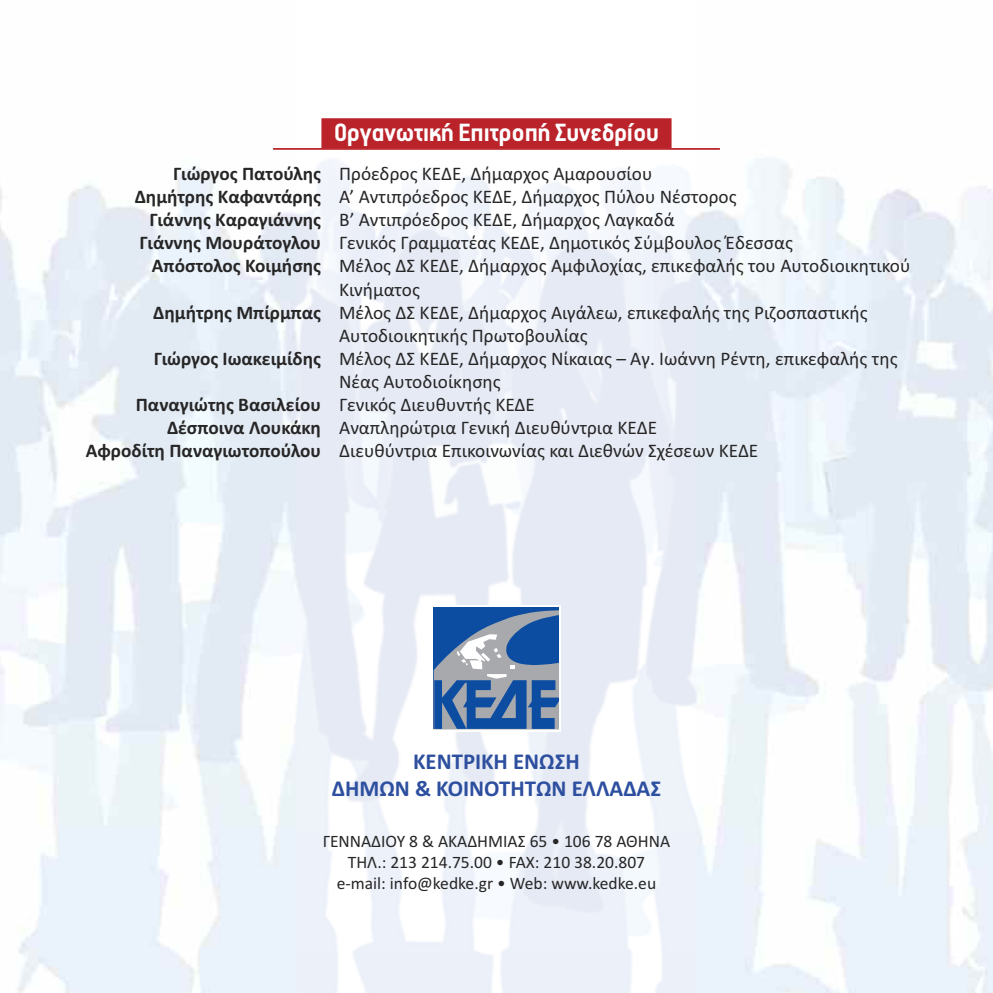
<style>
.page{position:relative;width:993px;height:993px;background:#fff}
.page>*{position:absolute;margin:0;border:0;box-sizing:border-box;transform-origin:0 0}
.t1{font:700 28px "PF Premier Text";color:#fff}
.t2{font:700 22.75px/27.3px "Calibri";color:#2d4f9f;text-align:center}
.t3{font:19.25px "Calibri";color:#272627}
.t4{font:17.5px/21px "Calibri";color:#272627;text-align:center}
.s1{color:#ba2329}
.s2{font-weight:700}
</style>
<div class="page">
<img style="left:0;top:148px;width:992px;height:844px">
<img style="left:298px;top:118px;width:398px;height:874px">
<svg style="left:431px;top:605px;width:130px;height:126px"></svg>
<div style="left:433px;top:607px;width:125px;height:122px;background:#0d4da1"></div>
<svg style="left:433px;top:610px;width:126px;height:119px"></svg>
<div style="left:321px;top:118px;width:350px;height:30px;background:#ba2329"></div>
<hr style="left:273px;top:148px;width:446px;height:2px;background:#ba2329">
<h1 class="t1" style="left:321px;top:118px;width:351px"><span class="s1">α</span>Οργανωτική Επιτροπή Συνεδρίου<span class="s1">α</span></h1>
<p class="t3" style="left:173px;top:162px;width:480px"><span class="s2">Γιώργος Πατούλης</span> Πρόεδρος ΚΕΔΕ, Δήμαρχος Αμαρουσίου</p>
<p class="t3" style="left:135px;top:185px;width:603px"><span class="s2">Δημήτρης Καφαντάρης</span> Α’ Αντιπρόεδρος ΚΕΔΕ, Δήμαρχος Πύλου Νέστορος</p>
<p class="t3" style="left:149px;top:208px;width:526px"><span class="s2">Γιάννης Καραγιάννης</span> Β’ Αντιπρόεδρος ΚΕΔΕ, Δήμαρχος Λαγκαδά</p>
<p class="t3" style="left:140px;top:231px;width:654px"><span class="s2">Γιάννης Μουράτογλου</span> Γενικός Γραμματέας ΚΕΔΕ, Δημοτικός Σύμβουλος Έδεσσας</p>
<p class="t3" style="left:152px;top:254px;width:759px"><span class="s2">Απόστολος Κοιμήσης</span> Μέλος ΔΣ ΚΕΔΕ, Δήμαρχος Αμφιλοχίας, επικεφαλής του Αυτοδιοικητικού</p>
<p class="t3" style="left:339px;top:277px;width:82px">Κινήματος</p>
<p class="t3" style="left:153px;top:300px;width:715px"><span class="s2">Δημήτρης Μπίρμπας</span> Μέλος ΔΣ ΚΕΔΕ, Δήμαρχος Αιγάλεω, επικεφαλής της Ριζοσπαστικής</p>
<p class="t3" style="left:339px;top:324px;width:250px">Αυτοδιοικητικής Πρωτοβουλίας</p>
<p class="t3" style="left:154px;top:347px;width:745px"><span class="s2">Γιώργος Ιωακειμίδης</span> Μέλος ΔΣ ΚΕΔΕ, Δήμαρχος Νίκαιας – Αγ. Ιωάννη Ρέντη, επικεφαλής της</p>
<p class="t3" style="left:339px;top:370px;width:163px">Νέας Αυτοδιοίκησης</p>
<p class="t3" style="left:136px;top:393px;width:400px"><span class="s2">Παναγιώτης Βασιλείου</span> Γενικός Διευθυντής ΚΕΔΕ</p>
<p class="t3" style="left:167px;top:416px;width:491px"><span class="s2">Δέσποινα Λουκάκη</span> Αναπληρώτρια Γενική Διευθύντρια ΚΕΔΕ</p>
<p class="t3" style="left:86px;top:439px;width:673px"><span class="s2">Αφροδίτη Παναγιωτοπούλου</span> Διευθύντρια Επικοινωνίας και Διεθνών Σχέσεων ΚΕΔΕ</p>
<p class="t2" style="left:332px;top:747px;width:330px">ΚΕΝΤΡΙΚΗ ΕΝΩΣΗ<br>ΔΗΜΩΝ &amp; ΚΟΙΝΟΤΗΤΩΝ ΕΛΛΑΔΑΣ</p>
<p class="t4" style="left:322px;top:830px;width:349px">ΓΕΝΝΑΔΙΟΥ 8 &amp; ΑΚΑΔΗΜΙΑΣ 65 • 106 78 ΑΘΗΝΑ<br>ΤΗΛ.: 213 214.75.00 • FAX: 210 38.20.807 e-mail: info@kedke.gr • Web: www.kedke.eu</p>
</div>
